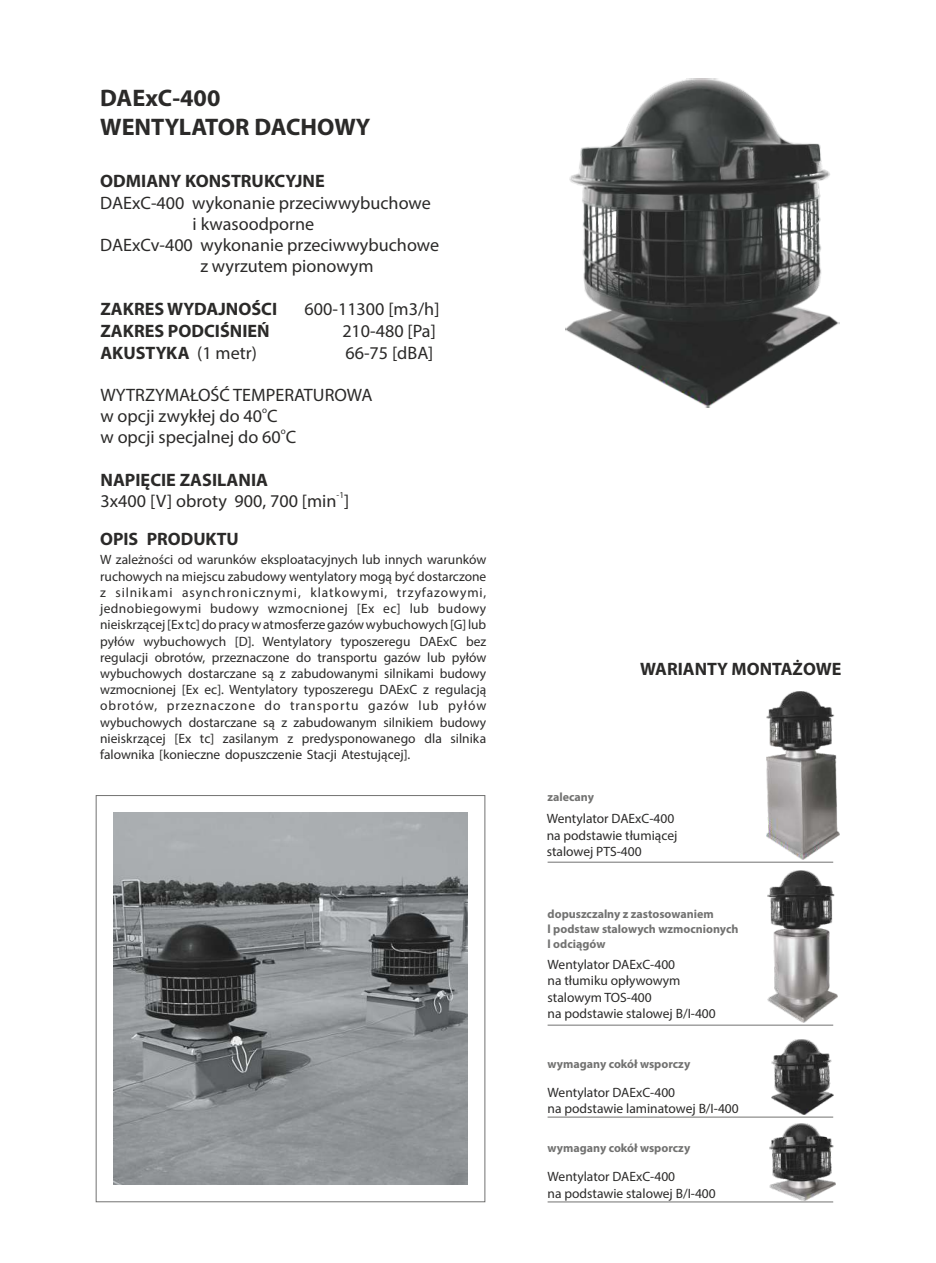
<style>
.page{position:relative;width:936px;height:1263px;background:#fff}
.page>*{position:absolute;margin:0;border:0;box-sizing:border-box;transform-origin:0 0}
.t1{font:700 24px/29.1px "Myriad Pro";color:#2b2a29}
.t2{font:18px "Myriad Pro";color:#2b2a29}
.t3{font:700 18px "Myriad Pro";color:#2b2a29}
.t4{font:13.5px/16.2px "Myriad Pro";color:#2b2a29}
.t5{font:700 12px/14.9px "Myriad Pro";color:#727271}
.t6{font:9px "Myriad Pro";color:#2b2a29}
.s1{font-weight:400}
</style>
<div class="page">
<img style="left:565px;top:78px;width:275px;height:330px">
<img style="left:766px;top:692px;width:73px;height:168px">
<img style="left:767px;top:871px;width:70px;height:151px">
<img style="left:769px;top:1123px;width:66px;height:77px">
<img style="left:771px;top:1039px;width:62px;height:75px">
<hr style="left:547px;top:862px;width:286px;height:1px;background:#727271">
<hr style="left:547px;top:1025px;width:286px;height:1px;background:#727271">
<hr style="left:547px;top:1117px;width:286px;height:1px;background:#727271">
<hr style="left:547px;top:1201px;width:286px;height:1px;background:#727271">
<div style="left:96px;top:795px;width:389px;height:407px;border:1px solid #727271"></div>
<img style="left:114px;top:813px;width:353px;height:371px">
<h1 class="t1" style="left:100px;top:86px;width:272px">DAExC-400<br>WENTYLATOR DACHOWY</h1>
<h2 class="t3" style="left:100px;top:174px;width:226px">ODMIANY KONSTRUKCYJNE</h2>
<h2 class="t2" style="left:100px;top:195px;width:332px">DAExC-400 wykonanie przeciwwybuchowe</h2>
<h2 class="t2" style="left:193px;top:216px;width:123px">i kwasoodporne</h2>
<h2 class="t2" style="left:100px;top:237px;width:340px">DAExCv-400 wykonanie przeciwwybuchowe</h2>
<h2 class="t2" style="left:200px;top:259px;width:175px">z wyrzutem pionowym</h2>
<h2 class="t3" style="left:100px;top:301px;width:178px">ZAKRES WYDAJNOŚCI</h2>
<h2 class="t2" style="left:304px;top:301px;width:136px">600-11300 [m3/h]</h2>
<h2 class="t3" style="left:100px;top:323px;width:171px">ZAKRES PODCIŚNIEŃ</h2>
<h2 class="t2" style="left:342px;top:323px;width:95px">210-480 [Pa]</h2>
<h2 class="t3" style="left:100px;top:345px;width:158px">AKUSTYKA <span class="s1">(1 metr)</span></h2>
<h2 class="t2" style="left:345px;top:345px;width:89px">66-75 [dBA]</h2>
<h2 class="t2" style="left:100px;top:387px;width:273px">WYTRZYMAŁOŚĆ TEMPERATUROWA</h2>
<p class="t6" style="left:262px;top:406px;width:6px">o</p>
<h2 class="t2" style="left:100px;top:409px;width:179px">w opcji zwykłej do 40 C</h2>
<p class="t6" style="left:281px;top:427px;width:6px">o</p>
<h2 class="t2" style="left:100px;top:430px;width:197px">w opcji specjalnej do 60 C</h2>
<h2 class="t3" style="left:100px;top:473px;width:169px">NAPIĘCIE ZASILANIA</h2>
<p class="t6" style="left:336px;top:491px;width:9px">-1</p>
<h2 class="t2" style="left:100px;top:494px;width:250px">3x400 [V] obroty 900, 700 [min ]</h2>
<h2 class="t3" style="left:100px;top:531px;width:140px">OPIS PRODUKTU</h2>
<p class="t4" style="left:100px;top:553px;width:388px;text-align:justify">W zależności od warunków eksploatacyjnych lub innych warunków ruchowych na miejscu zabudowy wentylatory mogą być dostarczone z silnikami asynchronicznymi, klatkowymi, trzyfazowymi, jednobiegowymi budowy wzmocnionej [Ex ec] lub budowy nieiskrzącej [Ex tc] do pracy w atmosferze gazów wybuchowych [G] lub pyłów wybuchowych [D]. Wentylatory typoszeregu DAExC bez regulacji obrotów, przeznaczone do transportu gazów lub pyłów wybuchowych dostarczane są z zabudowanymi silnikami budowy wzmocnionej [Ex ec]. Wentylatory typoszeregu DAExC z regulacją obrotów, przeznaczone do transportu gazów lub pyłów wybuchowych dostarczane są z zabudowanym silnikiem budowy nieiskrzącej [Ex tc] zasilanym z predysponowanego dla silnika falownika [konieczne dopuszczenie Stacji Atestującej].</p>
<h2 class="t3" style="left:640px;top:661px;width:203px">WARIANTY MONTAŻOWE</h2>
<p class="t5" style="left:547px;top:791px;width:48px">zalecany</p>
<p class="t4" style="left:546px;top:812px;width:132px">Wentylator DAExC-400 na podstawie tłumiącej stalowej PTS-400</p>
<p class="t5" style="left:547px;top:907px;width:192px">dopuszczalny z zastosowaniem<br>l podstaw stalowych wzmocnionych l odciągów</p>
<p class="t4" style="left:547px;top:958px;width:170px">Wentylator DAExC-400<br>na tłumiku opływowym stalowym TOS-400<br>na podstawie stalowej B/I-400</p>
<p class="t5" style="left:547px;top:1058px;width:144px">wymagany cokół wsporczy</p>
<p class="t4" style="left:547px;top:1085px;width:193px">Wentylator DAExC-400<br>na podstawie laminatowej B/I-400</p>
<p class="t5" style="left:547px;top:1142px;width:144px">wymagany cokół wsporczy</p>
<p class="t4" style="left:547px;top:1170px;width:170px">Wentylator DAExC-400<br>na podstawie stalowej B/I-400</p>
</div>
